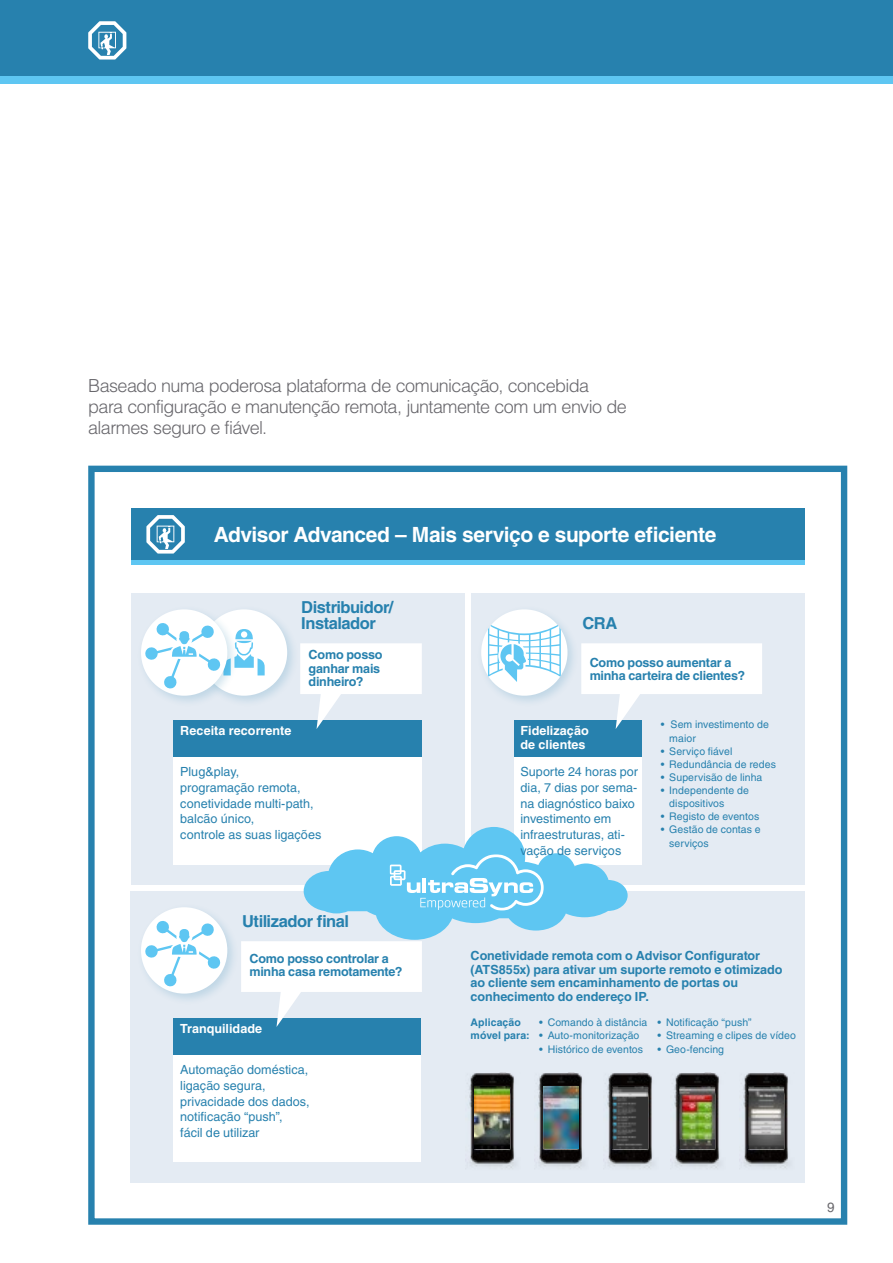
<style>
.page{position:relative;width:893px;height:1263px;background:#fff}
.page>*{position:absolute;margin:0;border:0;box-sizing:border-box;transform-origin:0 0}
.t1{font:700 21px "Helvetica LT Std";letter-spacing:-.025em;color:#fff}
.t2{font:300 18px/21px "Helvetica LT Std";letter-spacing:-.03em;color:#68676c}
.t3{font:700 16.5px/16.5px "Helvetica LT Std";letter-spacing:-.03em;color:#2781ae}
.t4{font:13.5px "Helvetica LT Std";color:#68676c}
.t5{font:12.6px/15.8px "Helvetica LT Std";color:#2781ae}
.t6{font:700 12.6px/13.5px "Helvetica LT Std";letter-spacing:-.01em;color:#2781ae}
.t7{font:700 12.6px/13.5px "Helvetica LT Std";color:#fff}
.t8{font:10.5px/13.2px "Helvetica LT Std";letter-spacing:.01em;color:#2781ae}
.t9{font:700 10.5px/13.2px "Helvetica LT Std";letter-spacing:.01em;color:#2781ae}
</style>
<div class="page">
<div style="left:131px;top:593px;width:333px;height:291px;background:#e4ebf3"></div>
<div style="left:471px;top:593px;width:334px;height:291px;background:#e4ebf3"></div>
<div style="left:131px;top:891px;width:674px;height:291px;background:#e4ebf3"></div>
<div style="left:174px;top:745px;width:248px;height:119px;background:#fff"></div>
<div style="left:514px;top:745px;width:128px;height:119px;background:#fff"></div>
<div style="left:174px;top:721px;width:248px;height:36px;background:#2781ae"></div>
<div style="left:174px;top:1043px;width:247px;height:119px;background:#fff"></div>
<div style="left:174px;top:1019px;width:247px;height:36px;background:#2781ae"></div>
<div style="left:514px;top:721px;width:128px;height:36px;background:#2781ae"></div>
<div style="left:136px;top:902px;width:102px;height:103px;background:#2781ae;opacity:.2"></div>
<div style="left:141px;top:907px;width:86px;height:86px;background:#fff;border-radius:50%"></div>
<svg style="left:144px;top:920px;width:77px;height:67px"></svg>
<div style="left:88px;top:466px;width:759px;height:759px;border:6px solid #2781ae"></div>
<div style="left:0;top:0;width:893px;height:77px;background:#2781ae"></div>
<div style="left:0;top:77px;width:893px;height:7px;background:#5ec6f2"></div>
<svg style="left:88px;top:21px;width:38px;height:39px"></svg>
<div style="left:131px;top:508px;width:674px;height:52px;background:#2781ae"></div>
<div style="left:131px;top:560px;width:674px;height:5px;background:#5ec6f2"></div>
<svg style="left:146px;top:515px;width:39px;height:39px"></svg>
<div style="left:196px;top:604px;width:102px;height:103px;background:#2781ae;opacity:.2"></div>
<div style="left:201px;top:609px;width:86px;height:87px;background:#fff;border-radius:50%"></div>
<div style="left:136px;top:604px;width:102px;height:103px;background:#2781ae;opacity:.2"></div>
<div style="left:141px;top:609px;width:86px;height:87px;background:#fff;border-radius:50%"></div>
<svg style="left:144px;top:622px;width:121px;height:67px"></svg>
<svg style="left:300px;top:643px;width:122px;height:86px"></svg>
<div style="left:476px;top:604px;width:103px;height:103px;background:#2781ae;opacity:.2"></div>
<div style="left:481px;top:609px;width:86px;height:87px;background:#fff;border-radius:50%"></div>
<svg style="left:488px;top:623px;width:73px;height:59px"></svg>
<svg style="left:581px;top:643px;width:181px;height:86px"></svg>
<img style="left:469px;top:1073px;width:46px;height:95px">
<img style="left:475px;top:1087px;width:35px;height:61px">
<img style="left:534px;top:1073px;width:49px;height:96px">
<img style="left:543px;top:1087px;width:35px;height:62px">
<img style="left:603px;top:1073px;width:50px;height:95px">
<img style="left:612px;top:1087px;width:35px;height:62px">
<img style="left:739px;top:1073px;width:50px;height:95px">
<img style="left:749px;top:1087px;width:34px;height:62px">
<img style="left:670px;top:1073px;width:50px;height:95px">
<img style="left:680px;top:1087px;width:35px;height:62px">
<img style="left:682px;top:1095px;width:30px;height:44px">
<svg style="left:241px;top:827px;width:387px;height:200px"></svg>
<h2 class="t2" style="left:88px;top:375px;width:540px">Baseado numa poderosa plataforma de comunicação, concebida para configuração e manutenção remota, juntamente com um envio de alarmes seguro e fiável.</h2>
<h1 class="t1" style="left:214px;top:522px;width:504px">Advisor Advanced – Mais serviço e suporte eficiente</h1>
<h3 class="t3" style="left:301px;top:598px;width:94px">Distribuidor/<br>Instalador</h3>
<p class="t7" style="left:180px;top:724px;width:113px">Receita recorrente</p>
<p class="t6" style="left:309px;top:648px;width:76px">Como posso ganhar mais dinheiro?</p>
<p class="t5" style="left:180px;top:764px;width:143px">Plug&amp;play,<br>programação remota, conetividade multi-path, balcão único,<br>controle as suas ligações</p>
<h3 class="t3" style="left:242px;top:913px;width:108px">Utilizador final</h3>
<h3 class="t3" style="left:582px;top:615px;width:37px">CRA</h3>
<p class="t6" style="left:590px;top:655px;width:157px">Como posso aumentar a minha carteira de clientes?</p>
<p class="t7" style="left:520px;top:724px;width:70px">Fidelização de clientes</p>
<p class="t5" style="left:520px;top:764px;width:119px">Suporte 24 horas por dia, 7 dias por sema&shy;na diagnóstico baixo investimento em infraestruturas, ati&shy;vação de serviços</p>
<p class="t8" style="left:669px;top:718px;width:101px;text-indent:-9px">• Sem investimento de maior</p>
<p class="t8" style="left:661px;top:744px;width:73px">• Serviço fiável</p>
<p class="t8" style="left:661px;top:757px;width:117px">• Redundância de redes</p>
<p class="t8" style="left:661px;top:771px;width:103px">• Supervisão de linha</p>
<p class="t8" style="left:669px;top:784px;width:81px;text-indent:-9px">• Independente de dispositivos</p>
<p class="t8" style="left:661px;top:810px;width:100px">• Registo de eventos</p>
<p class="t8" style="left:669px;top:823px;width:93px;text-indent:-9px">• Gestão de contas e serviços</p>
<p class="t6" style="left:249px;top:951px;width:155px">Como posso controlar a minha casa remotamente?</p>
<p class="t6" style="left:471px;top:949px;width:313px">Conetividade remota com o Advisor Configurator (ATS855x) para ativar um suporte remoto e otimizado ao cliente sem encaminhamento de portas ou conhecimento do endereço IP.</p>
<p class="t7" style="left:180px;top:1022px;width:83px">Tranquilidade</p>
<p class="t5" style="left:180px;top:1062px;width:131px">Automação doméstica, ligação segura, privacidade dos dados, notificação “push”,<br>fácil de utilizar</p>
<p class="t9" style="left:471px;top:1016px;width:61px">Aplicação móvel para:</p>
<p class="t8" style="left:539px;top:1016px;width:110px">• Comando à distância</p>
<p class="t8" style="left:539px;top:1029px;width:102px">• Auto-monitorização</p>
<p class="t8" style="left:539px;top:1042px;width:105px">• Histórico de eventos</p>
<p class="t8" style="left:657px;top:1016px;width:96px">• Notificação “push”</p>
<p class="t8" style="left:657px;top:1029px;width:140px">• Streaming e clipes de vídeo</p>
<p class="t8" style="left:657px;top:1042px;width:68px">• Geo-fencing</p>
<p class="t4" style="left:827px;top:1199px;width:9px">9</p>
</div>
